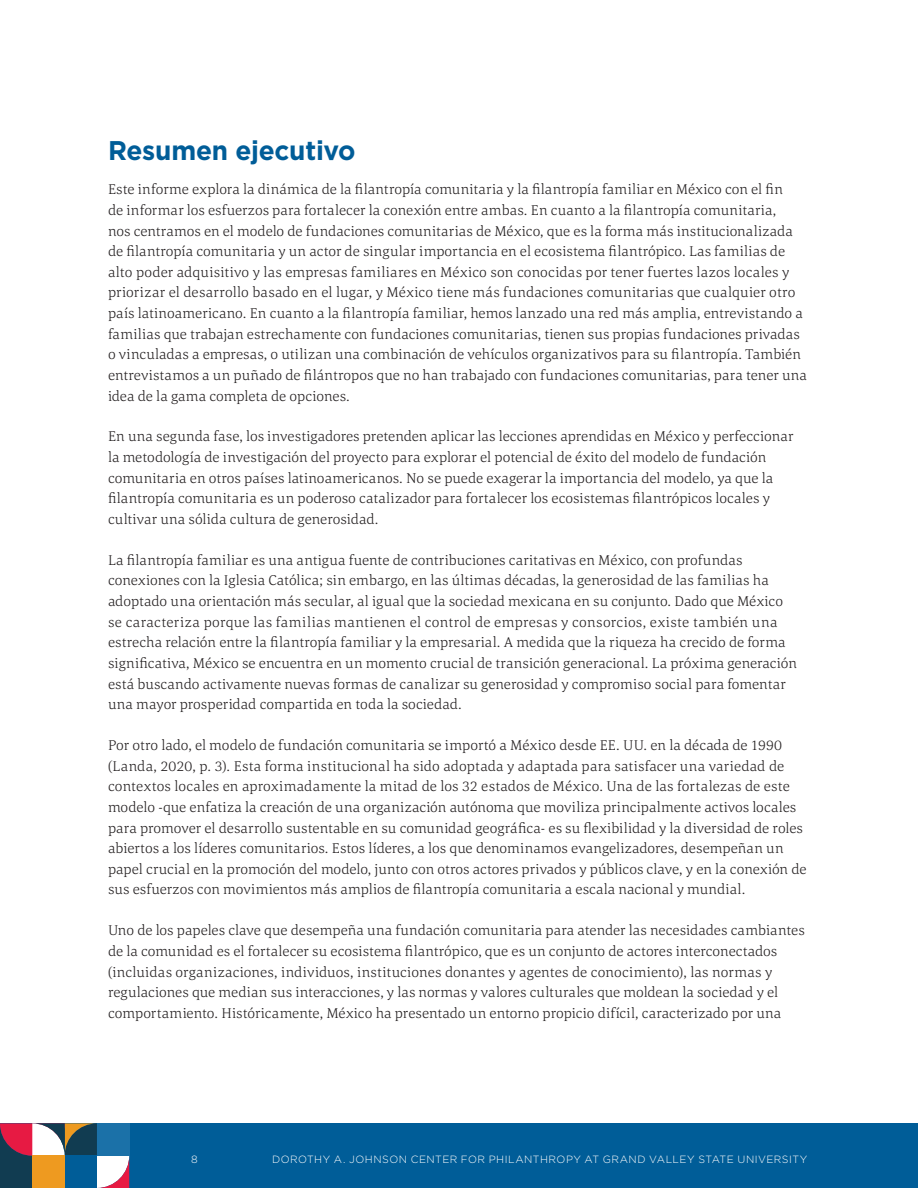
<style>
.page{position:relative;width:918px;height:1188px;background:#fff}
.page>*{position:absolute;margin:0;border:0;box-sizing:border-box;transform-origin:0 0}
.Header_1{font:700 27px "Gotham";letter-spacing:-.01em;color:#005d98}
.Body_Text{font:300 14.7px/20.7px "Corda";letter-spacing:.01em;color:#231f20}
.t1{font:300 10.5px "Gotham";letter-spacing:.045em;color:#fff}
</style>
<div class="page">
<div style="left:0;top:1123px;width:918px;height:65px;background:#005d98"></div>
<svg style="left:0;top:1123px;width:129px;height:65px;background:#69718a"></svg>
<div style="left:32px;top:1156px;width:33px;height:32px;background:#ee9a20"></div>
<p class="Header_1" style="left:108px;top:133px;width:249px">Resumen ejecutivo</p>
<p class="Body_Text" style="left:108px;top:179px;width:700px">Este informe explora la dinámica de la filantropía comunitaria y la filantropía familiar en México con el fin<br>de informar los esfuerzos para fortalecer la conexión entre ambas. En cuanto a la filantropía comunitaria,<br>nos centramos en el modelo de fundaciones comunitarias de México, que es la forma más institucionalizada de filantropía comunitaria y un actor de singular importancia en el ecosistema filantrópico. Las familias de alto poder adquisitivo y las empresas familiares en México son conocidas por tener fuertes lazos locales y priorizar el desarrollo basado en el lugar, y México tiene más fundaciones comunitarias que cualquier otro país latinoamericano. En cuanto a la filantropía familiar, hemos lanzado una red más amplia, entrevistando a familias que trabajan estrechamente con fundaciones comunitarias, tienen sus propias fundaciones privadas o vinculadas a empresas, o utilizan una combinación de vehículos organizativos para su filantropía. También entrevistamos a un puñado de filántropos que no han trabajado con fundaciones comunitarias, para tener una idea de la gama completa de opciones.</p>
<p class="Body_Text" style="left:108px;top:426px;width:687px">En una segunda fase, los investigadores pretenden aplicar las lecciones aprendidas en México y perfeccionar la metodología de investigación del proyecto para explorar el potencial de éxito del modelo de fundación comunitaria en otros países latinoamericanos. No se puede exagerar la importancia del modelo, ya que la filantropía comunitaria es un poderoso catalizador para fortalecer los ecosistemas filantrópicos locales y cultivar una sólida cultura de generosidad.</p>
<p class="Body_Text" style="left:108px;top:549px;width:690px">La filantropía familiar es una antigua fuente de contribuciones caritativas en México, con profundas conexiones con la Iglesia Católica; sin embargo, en las últimas décadas, la generosidad de las familias ha adoptado una orientación más secular, al igual que la sociedad mexicana en su conjunto. Dado que México se caracteriza porque las familias mantienen el control de empresas y consorcios, existe también una estrecha relación entre la filantropía familiar y la empresarial. A medida que la riqueza ha crecido de forma significativa, México se encuentra en un momento crucial de transición generacional. La próxima generación está buscando activamente nuevas formas de canalizar su generosidad y compromiso social para fomentar una mayor prosperidad compartida en toda la sociedad.</p>
<p class="Body_Text" style="left:108px;top:734px;width:700px">Por otro lado, el modelo de fundación comunitaria se importó a México desde EE. UU. en la década de 1990 (Landa, 2020, p. 3). Esta forma institucional ha sido adoptada y adaptada para satisfacer una variedad de contextos locales en aproximadamente la mitad de los 32 estados de México. Una de las fortalezas de este modelo -que enfatiza la creación de una organización autónoma que moviliza principalmente activos locales para promover el desarrollo sustentable en su comunidad geográfica- es su flexibilidad y la diversidad de roles abiertos a los líderes comunitarios. Estos líderes, a los que denominamos evangelizadores, desempeñan un papel crucial en la promoción del modelo, junto con otros actores privados y públicos clave, y en la conexión de sus esfuerzos con movimientos más amplios de filantropía comunitaria a escala nacional y mundial.</p>
<p class="Body_Text" style="left:108px;top:920px;width:698px">Uno de los papeles clave que desempeña una fundación comunitaria para atender las necesidades cambiantes de la comunidad es el fortalecer su ecosistema filantrópico, que es un conjunto de actores interconectados (incluidas organizaciones, individuos, instituciones donantes y agentes de conocimiento), las normas y regulaciones que median sus interacciones, y las normas y valores culturales que moldean la sociedad y el comportamiento. Históricamente, México ha presentado un entorno propicio difícil, caracterizado por una</p>
<p class="t1" style="left:191px;top:1153px;width:8px">8</p>
<p class="t1" style="left:272px;top:1153px;width:537px">DOROTHY A. JOHNSON CENTER FOR PHILANTHROPY AT GRAND VALLEY STATE UNIVERSITY</p>
</div>
